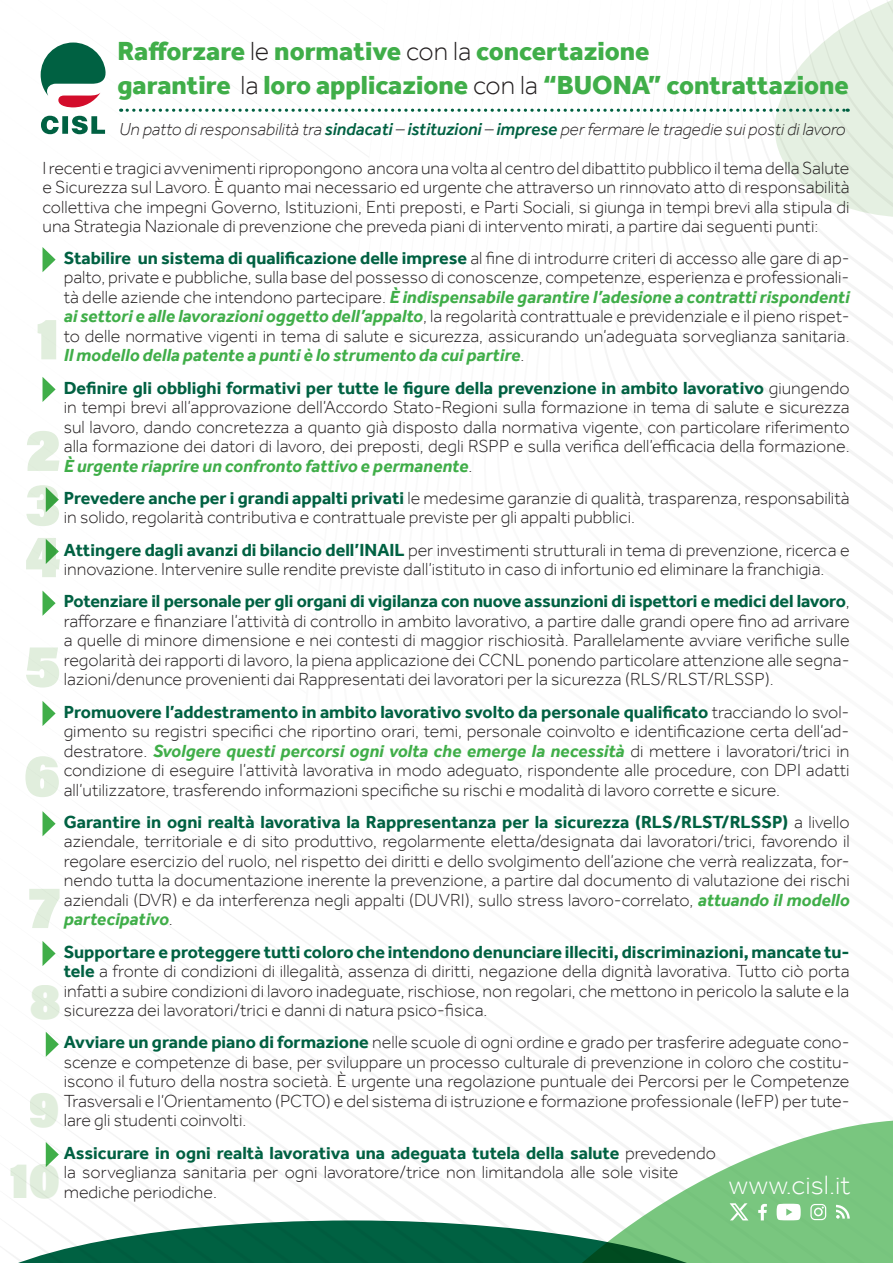
<style>
.page{position:relative;width:893px;height:1263px;background:#fff}
.page>*{position:absolute;margin:0;border:0;box-sizing:border-box;transform-origin:0 0}
.t1{font:59.25px "Acumin Variable Concept";color:#e1eedd;scale:.93 1}
.t2{font:50.4px/107.6px "Acumin Variable Concept";color:#e1eedd;scale:.93 1}
.t3{font:300 27.3px "Effra";color:#fff}
.t4{font:800 27px "Effra";color:#40ae49}
.t5{font:800 26.85px "Effra";color:#40ae49}
.t6{font:300 18px/19.5px "Effra";color:#231f20;text-align:justify}
.t7{font:italic 300 17.85px "Effra";color:#231f20}
.s1{font-weight:300;color:#231f20}
.s2{font-weight:500;color:#006142}
.s3{font-weight:700;color:#006142}
.s4{font-weight:700;font-style:italic;color:#40ae49}
</style>
<div class="page">
<svg style="left:649px;top:312px;width:244px;height:220px"></svg>
<svg style="left:662px;top:310px;width:231px;height:194px"></svg>
<svg style="left:669px;top:310px;width:224px;height:166px"></svg>
<svg style="left:686px;top:310px;width:207px;height:138px"></svg>
<svg style="left:691px;top:310px;width:202px;height:111px"></svg>
<svg style="left:710px;top:310px;width:183px;height:83px"></svg>
<svg style="left:720px;top:310px;width:173px;height:55px"></svg>
<svg style="left:739px;top:310px;width:154px;height:28px"></svg>
<svg style="left:41px;top:116px;width:18px;height:18px"></svg>
<div style="left:62px;top:116px;width:6px;height:18px;background:#006142"></div>
<svg style="left:72px;top:116px;width:33px;height:18px"></svg>
<svg style="left:41px;top:43px;width:65px;height:64px"></svg>
<svg style="left:121px;top:0;width:772px;height:310px"></svg>
<svg style="left:43px;top:247px;width:13px;height:25px"></svg>
<svg style="left:43px;top:377px;width:13px;height:25px"></svg>
<svg style="left:46px;top:487px;width:13px;height:25px"></svg>
<svg style="left:46px;top:539px;width:13px;height:25px"></svg>
<svg style="left:43px;top:591px;width:13px;height:25px"></svg>
<svg style="left:43px;top:701px;width:13px;height:25px"></svg>
<svg style="left:43px;top:811px;width:13px;height:25px"></svg>
<svg style="left:43px;top:941px;width:13px;height:25px"></svg>
<svg style="left:46px;top:1032px;width:13px;height:25px"></svg>
<svg style="left:390px;top:1087px;width:503px;height:176px;fill:#79c67f"></svg>
<svg style="left:758px;top:1204px;width:9px;height:16px"></svg>
<svg style="left:777px;top:1204px;width:24px;height:16px"></svg>
<svg style="left:810px;top:1204px;width:16px;height:16px"></svg>
<svg style="left:836px;top:1205px;width:14px;height:13px"></svg>
<svg style="left:0;top:1094px;width:748px;height:169px"></svg>
<h3 class="t4" style="left:117px;top:35px;width:534px">Rafforzare <span class="s1">le</span> normative <span class="s1">con la</span> concertazione</h3>
<h3 class="t5" style="left:117px;top:69px;width:733px">garantire <span class="s1">la</span> loro applicazione <span class="s1">con la</span> “BUONA” contrattazione</h3>
<p class="t7" style="left:119px;top:118px;width:728px">Un patto di responsabilità tra <span class="s2">sindacati</span> – <span class="s2">istituzioni</span> – <span class="s2">imprese</span> per fermare le tragedie sui posti di lavoro</p>
<p class="t6" style="left:43px;top:158px;width:809px">I recenti e tragici avvenimenti ripropongono ancora una volta al centro del dibattito pubblico il tema della Salute e Sicurezza sul Lavoro. È quanto mai necessario ed urgente che attraverso un rinnovato atto di responsabilità collettiva che impegni Governo, Istituzioni, Enti preposti, e Parti Sociali, si giunga in tempi brevi alla stipula di una Strategia Nazionale di prevenzione che preveda piani di intervento mirati, a partire dai seguenti punti:</p>
<p class="t6" style="left:64px;top:248px;width:787px"><span class="s3">Stabilire un sistema di qualificazione delle imprese</span> al fine di introdurre criteri di accesso alle gare di ap&shy;palto, private e pubbliche, sulla base del possesso di conoscenze, competenze, esperienza e professionali&shy;tà delle aziende che intendono partecipare. <span class="s4">È indispensabile garantire l’adesione a contratti rispondenti ai settori e alle lavorazioni oggetto dell’appalto</span>, la regolarità contrattuale e previdenziale e il pieno rispet&shy;to delle normative vigenti in tema di salute e sicurezza, assicurando un’adeguata sorveglianza sanitaria.<br><span class="s4">Il modello della patente a punti è lo strumento da cui partire</span>.</p>
<p class="t6" style="left:64px;top:378px;width:787px"><span class="s3">Definire gli obblighi formativi per tutte le figure della prevenzione in ambito lavorativo</span> giungendo in tempi brevi all’approvazione dell’Accordo Stato-Regioni sulla formazione in tema di salute e sicurezza sul lavoro, dando concretezza a quanto già disposto dalla normativa vigente, con particolare riferimento alla formazione dei datori di lavoro, dei preposti, degli RSPP e sulla verifica dell’efficacia della formazione.<br><span class="s4">È urgente riaprire un confronto fattivo e permanente</span>.</p>
<p class="t6" style="left:64px;top:488px;width:787px"><span class="s3">Prevedere anche per i grandi appalti privati</span> le medesime garanzie di qualità, trasparenza, responsabilità in solido, regolarità contributiva e contrattuale previste per gli appalti pubblici.</p>
<p class="t6" style="left:64px;top:540px;width:787px"><span class="s3">Attingere dagli avanzi di bilancio dell’INAIL</span> per investimenti strutturali in tema di prevenzione, ricerca e innovazione. Intervenire sulle rendite previste dall’istituto in caso di infortunio ed eliminare la franchigia.</p>
<p class="t6" style="left:64px;top:591px;width:787px"><span class="s3">Potenziare il personale per gli organi di vigilanza con nuove assunzioni di ispettori e medici del lavoro</span>, rafforzare e finanziare l’attività di controllo in ambito lavorativo, a partire dalle grandi opere fino ad arrivare a quelle di minore dimensione e nei contesti di maggior rischiosità. Parallelamente avviare verifiche sulle regolarità dei rapporti di lavoro, la piena applicazione dei CCNL ponendo particolare attenzione alle segna&shy;lazioni/denunce provenienti dai Rappresentati dei lavoratori per la sicurezza (RLS/RLST/RLSSP).</p>
<p class="t6" style="left:64px;top:702px;width:787px"><span class="s3">Promuovere l’addestramento in ambito lavorativo svolto da personale qualificato</span> tracciando lo svol&shy;gimento su registri specifici che riportino orari, temi, personale coinvolto e identificazione certa dell’ad&shy;destratore. <span class="s4">Svolgere questi percorsi ogni volta che emerge la necessità</span> di mettere i lavoratori/trici in condizione di eseguire l’attività lavorativa in modo adeguato, rispondente alle procedure, con DPI adatti all’utilizzatore, trasferendo informazioni specifiche su rischi e modalità di lavoro corrette e sicure.</p>
<p class="t6" style="left:64px;top:812px;width:787px"><span class="s3">Garantire in ogni realtà lavorativa la Rappresentanza per la sicurezza (RLS/RLST/RLSSP)</span> a livello aziendale, territoriale e di sito produttivo, regolarmente eletta/designata dai lavoratori/trici, favorendo il regolare esercizio del ruolo, nel rispetto dei diritti e dello svolgimento dell’azione che verrà realizzata, for&shy;nendo tutta la documentazione inerente la prevenzione, a partire dal documento di valutazione dei rischi aziendali (DVR) e da interferenza negli appalti (DUVRI), sullo stress lavoro-correlato, <span class="s4">attuando il modello partecipativo</span>.</p>
<p class="t6" style="left:64px;top:942px;width:787px"><span class="s3">Supportare e proteggere tutti coloro che intendono denunciare illeciti, discriminazioni, mancate tu&shy;tele</span> a fronte di condizioni di illegalità, assenza di diritti, negazione della dignità lavorativa. Tutto ciò porta infatti a subire condizioni di lavoro inadeguate, rischiose, non regolari, che mettono in pericolo la salute e la sicurezza dei lavoratori/trici e danni di natura psico-fisica.</p>
<p class="t6" style="left:64px;top:1032px;width:787px"><span class="s3">Avviare un grande piano di formazione</span> nelle scuole di ogni ordine e grado per trasferire adeguate cono&shy;scenze e competenze di base, per sviluppare un processo culturale di prevenzione in coloro che costitu&shy;iscono il futuro della nostra società. È urgente una regolazione puntuale dei Percorsi per le Competenze Trasversali e l’Orientamento (PCTO) e del sistema di istruzione e formazione professionale (IeFP) per tute&shy;lare gli studenti coinvolti.</p>
<p class="t6" style="left:64px;top:1143px;width:654px;text-align:left"><span class="s3">Assicurare in ogni realtà lavorativa una adeguata tutela della salute</span> prevedendo la sorveglianza sanitaria per ogni lavoratore/trice non limitandola alle sole visite mediche periodiche.</p>
<h1 class="t1" style="left:37px;top:298px;width:26px">1</h1>
<h1 class="t1" style="left:25px;top:410px;width:39px">2</h1>
<h1 class="t1" style="left:25px;top:464px;width:39px">3</h1>
<h1 class="t1" style="left:25px;top:516px;width:40px">4</h1>
<h1 class="t1" style="left:24px;top:625px;width:41px">5</h1>
<h1 class="t1" style="left:24px;top:735px;width:41px">6</h1>
<h1 class="t1" style="left:28px;top:867px;width:36px">7</h1>
<h2 class="t2" style="left:29px;top:946px;width:35px">8<br>9</h2>
<h2 class="t2" style="left:9px;top:1124px;width:56px">10</h2>
<h3 class="t3" style="left:729px;top:1169px;width:123px">www.cisl.it</h3>
</div>
